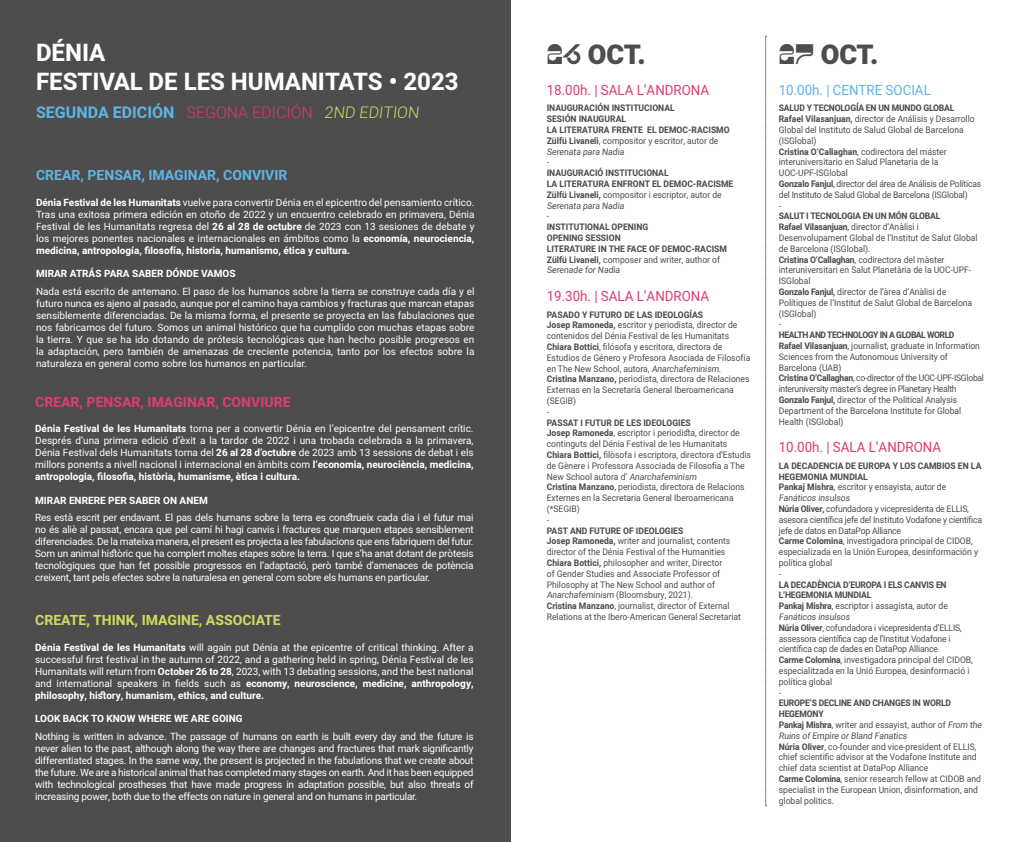
<style>
.page{position:relative;width:1021px;height:842px;background:#fff}
.page>*{position:absolute;margin:0;border:0;box-sizing:border-box;transform-origin:0 0}
.t1{font:900 27px "Heebo";letter-spacing:-.01em;color:#4e4c4c}
.t2{font:700 24px/28.8px "Heebo";color:#fff}
.t3{font:700 16px "Heebo";color:#5eb2e3}
.t4{font:14px "Heebo";color:#db3c6f;scale:.95 1}
.t5{font:700 14px "Heebo";color:#5cb2e3}
.t6{font:700 14px "Heebo";color:#db3d70}
.t7{font:700 14px "Heebo";color:#cdd860}
.t8{font:14px "Heebo";color:#5eb2e3;scale:.95 1}
.t9{font:10px/12px "Heebo";color:#fff;text-align:justify}
.t10{font:700 10px "Heebo";color:#fff}
.t11{font:9px/10.8px "Heebo";color:#4e4c4c;scale:.95 1}
.t12{font:700 9px/10.8px "Heebo";color:#4e4c4c;scale:.95 1}
.s1{color:#4e4c4c}
.s2{font-weight:300;color:#db3c6f}
.s3{font-weight:300;color:#4e4c4c}
.s4{font-weight:300;color:#cdd85f}
.s5{font-weight:700}
.s6{font-family:"Ragtag Display";font-weight:400;font-size:22px}
.s7{font-weight:400}
</style>
<div class="page">
<div style="left:0;top:0;width:510px;height:842px;background:#4e4c4c"></div>
<svg style="left:765px;top:36px;width:1px;height:770px"></svg>
<h2 class="t2" style="left:36px;top:39px;width:424px">DÉNIA<br>FESTIVAL DE LES HUMANITATS • 2023</h2>
<h3 class="t3" style="left:36px;top:101px;width:387px">SEGUNDA EDICIÓN <span class="s1">|</span> <span class="s2">SEGONA EDICIÓN</span> <span class="s3">|</span> <span class="s4">2ND EDITION</span></h3>
<h3 class="t5" style="left:36px;top:166px;width:253px">CREAR, PENSAR, IMAGINAR, CONVIVIR</h3>
<p class="t9" style="left:36px;top:196px;width:440px"><span class="s5">Dénia Festival de les Humanitats</span> vuelve para convertir Dénia en el epicentro del pensamiento crítico.<br>Tras una exitosa primera edición en otoño de 2022 y un encuentro celebrado en primavera, Dénia Festival de les Humanitats regresa del <span class="s5">26 al 28 de octubre</span> de 2023 con 13 sesiones de debate y los mejores ponentes nacionales e internacionales en ámbitos como la <span class="s5">economía, neurociencia, medicina, antropología, filosofía, historia, humanismo, ética y cultura.</span></p>
<p class="t10" style="left:36px;top:267px;width:201px">MIRAR ATRÁS PARA SABER DÓNDE VAMOS</p>
<p class="t9" style="left:36px;top:285px;width:440px">Nada está escrito de antemano. El paso de los humanos sobre la tierra se construye cada día y el futuro nunca es ajeno al pasado, aunque por el camino haya cambios y fracturas que marcan etapas sensiblemente diferenciadas. De la misma forma, el presente se proyecta en las fabulaciones que nos fabricamos del futuro. Somos un animal histórico que ha cumplido con muchas etapas sobre la tierra. Y que se ha ido dotando de prótesis tecnológicas que han hecho posible progresos en la adaptación, pero también de amenazas de creciente potencia, tanto por los efectos sobre la naturaleza en general como sobre los humanos en particular.</p>
<h3 class="t6" style="left:35px;top:392px;width:257px">CREAR, PENSAR, IMAGINAR, CONVIURE</h3>
<p class="t9" style="left:35px;top:423px;width:440px"><span class="s5">Dénia Festival de les Humanitats</span> torna per a convertir Dénia en l’epicentre del pensament crític.<br>Després d’una primera edició d’èxit a la tardor de 2022 i una trobada celebrada a la primavera, Dénia Festival dels Humanitats torna del <span class="s5">26 al 28 d’octubre</span> de 2023 amb 13 sessions de debat i els millors ponents a nivell nacional i internacional en àmbits com <span class="s5">l’economia, neurociència, medicina, antropologia, filosofia, història, humanisme, ètica i cultura.</span></p>
<p class="t10" style="left:35px;top:493px;width:174px">MIRAR ENRERE PER SABER ON ANEM</p>
<p class="t9" style="left:35px;top:512px;width:440px">Res està escrit per endavant. El pas dels humans sobre la terra es construeix cada dia i el futur mai no és aliè al passat, encara que pel camí hi hagi canvis i fractures que marquen etapes sensiblement diferenciades. De la mateixa manera, el present es projecta a les fabulacions que ens fabriquem del futur.<br>Som un animal històric que ha complert moltes etapes sobre la terra. I que s’ha anat dotant de pròtesis tecnològiques que han fet possible progressos en l’adaptació, però també d’amenaces de potència creixent, tant pels efectes sobre la naturalesa en general com sobre els humans en particular.</p>
<h3 class="t7" style="left:35px;top:610px;width:247px">CREATE, THINK, IMAGINE, ASSOCIATE</h3>
<p class="t9" style="left:35px;top:641px;width:440px"><span class="s5">Dénia Festival de les Humanitats</span> will again put Dénia at the epicentre of critical thinking. After a successful first festival in the autumn of 2022, and a gathering held in spring, Dénia Festival de les Humanitats will return from <span class="s5">October 26 to 28</span>, 2023, with 13 debating sessions, and the best national and international speakers in fields such as <span class="s5">economy, neuroscience, medicine, anthropology, philosophy, history, humanism, ethics, and culture.</span></p>
<p class="t10" style="left:35px;top:711px;width:209px">LOOK BACK TO KNOW WHERE WE ARE GOING</p>
<p class="t9" style="left:35px;top:730px;width:440px">Nothing is written in advance. The passage of humans on earth is built every day and the future is never alien to the past, although along the way there are changes and fractures that mark significantly differentiated stages. In the same way, the present is projected in the fabulations that we create about the future. We are a historical animal that has completed many stages on earth. And it has been equipped with technological prostheses that have made progress in adaptation possible, but also threats of increasing power, both due to the effects on nature in general and on humans in particular.</p>
<h1 class="t1" style="left:547px;top:36px;width:100px"><span class="s6">26</span> OCT.</h1>
<h1 class="t1" style="left:778px;top:36px;width:101px"><span class="s6">27</span> OCT.</h1>
<h3 class="t4" style="left:547px;top:80px;width:172px">18.00h. | SALA L’ANDRONA</h3>
<p class="t12" style="left:547px;top:103px;width:194px">INAUGURACIÓN INSTITUCIONAL<br>SESIÓN INAUGURAL<br>LA LITERATURA FRENTE EL DEMOC-RACISMO<br>Zülfü Livaneli<span class="s7">, compositor y escritor, autor de<br>Serenata para Nadia<br>-</span></p>
<p class="t12" style="left:547px;top:168px;width:198px">INAUGURACIÓ INSTITUCIONAL<br>LA LITERATURA ENFRONT EL DEMOC-RACISME<br>Zülfü Livaneli, <span class="s7">compositor i escriptor, autor de<br>Serenata para Nadia<br>-</span></p>
<p class="t12" style="left:547px;top:222px;width:191px">INSTITUTIONAL OPENING<br>OPENING SESSION<br>LITERATURE IN THE FACE OF DEMOC-RACISM<br>Zülfü Livaneli, <span class="s7">composer and writer, author of<br>Serenade for Nadia</span></p>
<h3 class="t4" style="left:547px;top:286px;width:172px">19.30h. | SALA L’ANDRONA</h3>
<p class="t11" style="left:547px;top:309px;width:216px"><span class="s5">PASADO Y FUTURO DE LAS IDEOLOGÍAS<br>Josep Ramoneda,</span> escritor y periodista, director de contenidos del Dénia Festival de les Humanitats <span class="s5">Chiara Bottici</span>, filósofa y escritora, directora de Estudios de Género y Profesora Asociada de Filosofía en The New School, autora, Anarchafeminism.<br><span class="s5">Cristina Manzano,</span> periodista, directora de Relaciones Externas en la Secretaría General Iberoamericana (SEGIB)<br>-</p>
<p class="t11" style="left:547px;top:417px;width:216px"><span class="s5">PASSAT I FUTUR DE LES IDEOLOGIES<br>Josep Ramoneda</span>, escriptor i periodista, director de continguts del Dénia Festival de les Humanitats <span class="s5">Chiara Bottici,</span> filòsofa i escriptora, directora d’Estudis de Gènere i Professora Associada de Filosofia a The N ew Sc h o o l a uto ra d ’ Anarchafeminism<br><span class="s5">Cristina Manzano</span>, periodista, directora de Relacions Externes en la Secretaria General Iberoamericana (*SEGIB)<br>-</p>
<p class="t11" style="left:547px;top:525px;width:206px"><span class="s5">PAST AND FUTURE OF IDEOLOGIES<br>Josep Ramoneda,</span> writer and journalist, contents director of the Dénia Festival of the Humanities <span class="s5">Chiara Bottici,</span> philosopher and writer, Director<br>of Gender Studies and Associate Professor of Philosophy at The New School and author of Anarchafeminism (Bloomsbury, 2021).<br><span class="s5">Cristina Manzano</span>, journalist, director of External Relations at the Ibero-American General Secretariat</p>
<h3 class="t8" style="left:778px;top:80px;width:161px">10.00h. | CENTRE SOCIAL</h3>
<p class="t11" style="left:778px;top:103px;width:215px"><span class="s5">SALUD Y TECNOLOGÍA EN UN MUNDO GLOBAL Rafael Vilasanjuan,</span> director de Análisis y Desarrollo Global del Instituto de Salud Global de Barcelona (ISGlobal)<br><span class="s5">Cristina O’Callaghan</span>, codirectora del máster interuniversitario en Salud Planetaria de la UOC-UPF-ISGlobal<br><span class="s5">Gonzalo Fanjul</span>, director del área de Análisis de Políticas del Instituto de Salud Global de Barcelona (ISGlobal)<br>-</p>
<p class="t11" style="left:778px;top:211px;width:211px"><span class="s5">SALUT I TECNOLOGIA EN UN MÓN GLOBAL<br>Rafael Vilasanjuan</span>, director d’Anàlisi i Desenvolupament Global de l’Institut de Salut Global de Barcelona (ISGlobal).<br><span class="s5">Cristina O’Callaghan</span>, codirectora del màster interuniversitari en Salut Planetària de la UOC-UPF-ISGlobal<br><span class="s5">Gonzalo Fanjul,</span> director de l’àrea d’Anàlisi de Polítiques de l’Institut de Salut Global de Barcelona (ISGlobal)<br>-</p>
<p class="t11" style="left:778px;top:330px;width:217px"><span class="s5">HEALTH AND TECHNOLOGY IN A GLOBAL WORLD<br>Rafael Vilasanjuan</span>, journalist, graduate in Information Sciences from the Autonomous University of Barcelona (UAB)<br><span class="s5">Cristina O’Callaghan</span>, co-director of the UOC-UPF-ISGlobal interuniversity master’s degree in Planetary Health <span class="s5">Gonzalo Fanjul,</span> director of the Political Analysis Department of the Barcelona Institute for Global Health (ISGlobal)</p>
<h3 class="t4" style="left:778px;top:438px;width:172px">10.00h. | SALA L’ANDRONA</h3>
<p class="t11" style="left:778px;top:460px;width:215px"><span class="s5">LA DECADENCIA DE EUROPA Y LOS CAMBIOS EN LA HEGEMONIA MUNDIAL<br>Pankaj Mishra</span>, escritor y ensayista, autor de Fanáticos insulsos<br><span class="s5">Núria Oliver,</span> cofundadora y vicepresidenta de ELLIS, asesora científica jefe del Instituto Vodafone y científica jefe de datos en DataPop Alliance<br><span class="s5">Carme Colomina</span>, investigadora principal de CIDOB, especializada en la Unión Europea, desinformación y política global<br>-</p>
<p class="t11" style="left:778px;top:579px;width:206px"><span class="s5">LA DECADÈNCIA D’EUROPA I ELS CANVIS EN L’HEGEMONIA MUNDIAL<br>Pankaj Mishra</span>, escriptor i assagista, autor de Fanáticos insulsos<br><span class="s5">Núria Oliver</span>, cofundadora i vicepresidenta d’ELLIS, assessora científica cap de l’Institut Vodafone i científica cap de dades en DataPop Alliance<br><span class="s5">Carme Colomina</span>, investigadora principal del CIDOB, especialitzada en la Unió Europea, desinformació i política global<br>-</p>
<p class="t11" style="left:778px;top:698px;width:217px"><span class="s5">EUROPE’S DECLINE AND CHANGES IN WORLD HEGEMONY<br>Pankaj Mishra</span>, writer and essayist, author of From the Ruins of Empire or Bland Fanatics<br><span class="s5">Núria Oliver</span>, co-founder and vice-president of ELLIS, chief scientific advisor at the Vodafone Institute and chief data scientist at DataPop Alliance<br><span class="s5">Carme Colomina</span>, senior research fellow at CIDOB and specialist in the European Union, disinformation, and global politics.</p>
</div>
